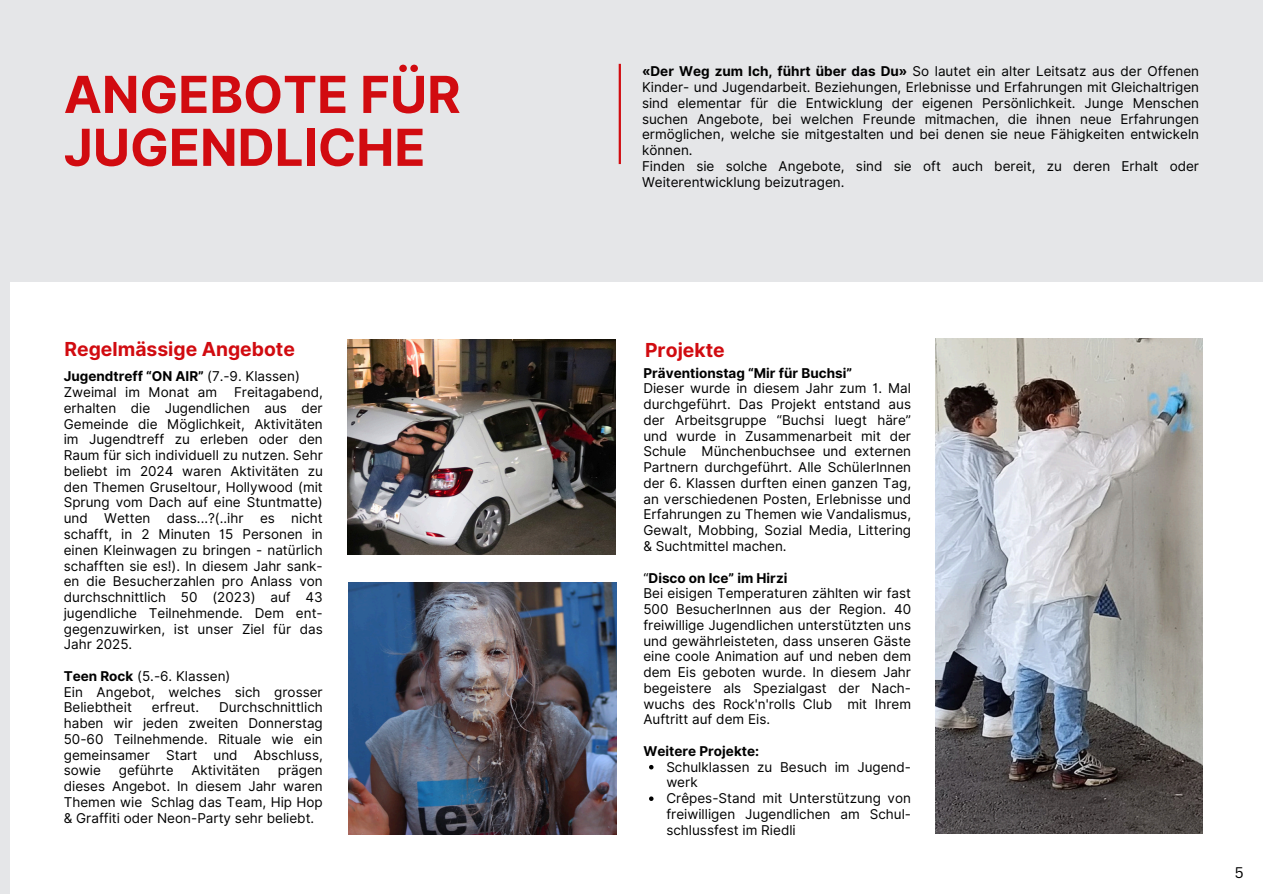
<style>
.page{position:relative;width:1263px;height:894px;background:#fff}
.page>*{position:absolute;margin:0;border:0;box-sizing:border-box;transform-origin:0 0}
.t1{font:700 51px/52.8px "Inter";color:#d10b10}
.t2{font:700 19.35px "Inter";color:#d10b10}
.t3{font:15px "Canva Sans";color:#000}
.t4{font:13.5px/15.8px "Inter";color:#000;text-align:justify}
.t5{font:700 13.5px "Inter";color:#000}
.s1{font-weight:700}
.s2{font-weight:400}
</style>
<div class="page">
<div style="left:0;top:0;width:1263px;height:893px;background:#e5e6e8"></div>
<div style="left:11px;top:282px;width:1252px;height:611px;background:#fff"></div>
<img style="left:348px;top:339px;width:267px;height:215px">
<img style="left:935px;top:338px;width:268px;height:495px">
<img style="left:349px;top:582px;width:268px;height:252px">
<hr style="left:619px;top:64px;width:2px;height:100px;background:#d10b10">
<svg style="left:649px;top:765px;width:4px;height:4px"></svg>
<svg style="left:649px;top:796px;width:4px;height:4px"></svg>
<p class="t1" style="left:64px;top:68px;width:398px">ANGEBOTE FÜR<br>JUGENDLICHE</p>
<h2 class="t4" style="left:642px;top:63px;width:559px"><span class="s1">«Der Weg zum Ich, führt über das Du»</span> So lautet ein alter Leitsatz aus der Offenen Kinder- und Jugendarbeit. Beziehungen, Erlebnisse und Erfahrungen mit Gleichaltrigen sind elementar für die Entwicklung der eigenen Persönlichkeit. Junge Menschen suchen Angebote, bei welchen Freunde mitmachen, die ihnen neue Erfahrungen ermöglichen, welche sie mitgestalten und bei denen sie neue Fähigkeiten entwickeln können.</h2>
<p class="t4" style="left:642px;top:158px;width:559px">Finden sie solche Angebote, sind sie oft auch bereit, zu deren Erhalt oder<br>Weiterentwicklung beizutragen.</p>
<p class="t2" style="left:65px;top:337px;width:232px">Regelmässige Angebote</p>
<p class="t2" style="left:645px;top:338px;width:81px">Projekte</p>
<p class="t5" style="left:64px;top:368px;width:238px">Jugendtreff “ON AIR” <span class="s2">(7.-9. Klassen)</span></p>
<h4 class="t4" style="left:64px;top:384px;width:261px">Zweimal im Monat am Freitagabend, erhalten die Jugendlichen aus der Gemeinde die Möglichkeit, Aktivitäten im Jugendtreff zu erleben oder den Raum für sich individuell zu nutzen. Sehr beliebt im 2024 waren Aktivitäten zu den Themen Gruseltour, Hollywood (mit Sprung vom Dach auf eine Stuntmatte) und Wetten dass...?(..ihr es nicht schafft, in 2 Minuten 15 Personen in einen Kleinwagen zu bringen - natürlich schafften sie es!). In diesem Jahr sank&shy;en die Besucherzahlen pro Anlass von durchschnittlich 50 (2023) auf 43 jugendliche Teilnehmende. Dem ent&shy;gegenzuwirken, ist unser Ziel für das Jahr 2025.</h4>
<p class="t4" style="left:64px;top:668px;width:168px"><span class="s1">Teen Rock</span> (5.-6. Klassen)</p>
<p class="t4" style="left:64px;top:683px;width:261px">Ein Angebot, welches sich grosser<br>Beliebtheit</p>
<p class="t5" style="left:643px;top:364px;width:210px">Präventionstag “Mir für Buchsi”</p>
<p class="t4" style="left:643px;top:380px;width:269px">Dieser wurde in diesem Jahr zum 1. Mal durchgeführt. Das Projekt entstand aus der Arbeitsgruppe “Buchsi luegt häre” und wurde in Zusammenarbeit mit der Schule Münchenbuchsee und externen Partnern durchgeführt. Alle SchülerInnen der 6. Klassen durften einen ganzen Tag, an verschiedenen Posten, Erlebnisse und Erfahrungen zu Themen wie Vandalismus, Gewalt, Mobbing, Sozial Media, Littering &amp; Suchtmittel machen.</p>
<p class="t5" style="left:643px;top:569px;width:146px"><span class="s2">“</span>Disco on Ice” im Hirzi</p>
<p class="t4" style="left:643px;top:585px;width:269px">Bei eisigen Temperaturen zählten wir fast 500 BesucherInnen aus der Region. 40 freiwillige Jugendlichen unterstützten uns und gewährleisteten, dass unseren Gäste eine coole Animation auf und neben dem dem Eis geboten wurde. In diesem Jahr begeistere als Spezialgast der Nach&shy;wuchs des Rock'n'rolls Club mit Ihrem Auftritt auf dem Eis.</p>
<h2 class="t5" style="left:643px;top:742px;width:117px">Weitere Projekte:</h2>
<p class="t4" style="left:666px;top:758px;width:246px">Schulklassen zu Besuch im Jugend&shy;werk</p>
<p class="t4" style="left:666px;top:790px;width:246px">Crêpes-Stand mit Unterstützung von freiwilligen Jugendlichen am Schul&shy;schlussfest im Riedli</p>
<p class="t4" style="left:152px;top:699px;width:49px">erfreut.</p>
<p class="t4" style="left:64px;top:699px;width:261px;text-indent:155px">Durchschnittlich haben wir jeden zweiten Donnerstag 50-60 Teilnehmende. Rituale wie ein gemeinsamer Start und Abschluss, sowie</p>
<p class="t4" style="left:119px;top:762px;width:56px">geführte</p>
<p class="t4" style="left:191px;top:762px;width:70px">Aktivitäten</p>
<p class="t4" style="left:64px;top:762px;width:261px;text-indent:214px">prägen dieses Angebot. In diesem Jahr waren Themen wie Schlag das Team, Hip Hop &amp; Graffiti oder Neon-Party sehr beliebt.</p>
<p class="t3" style="left:1235px;top:861px;width:10px">5</p>
</div>
